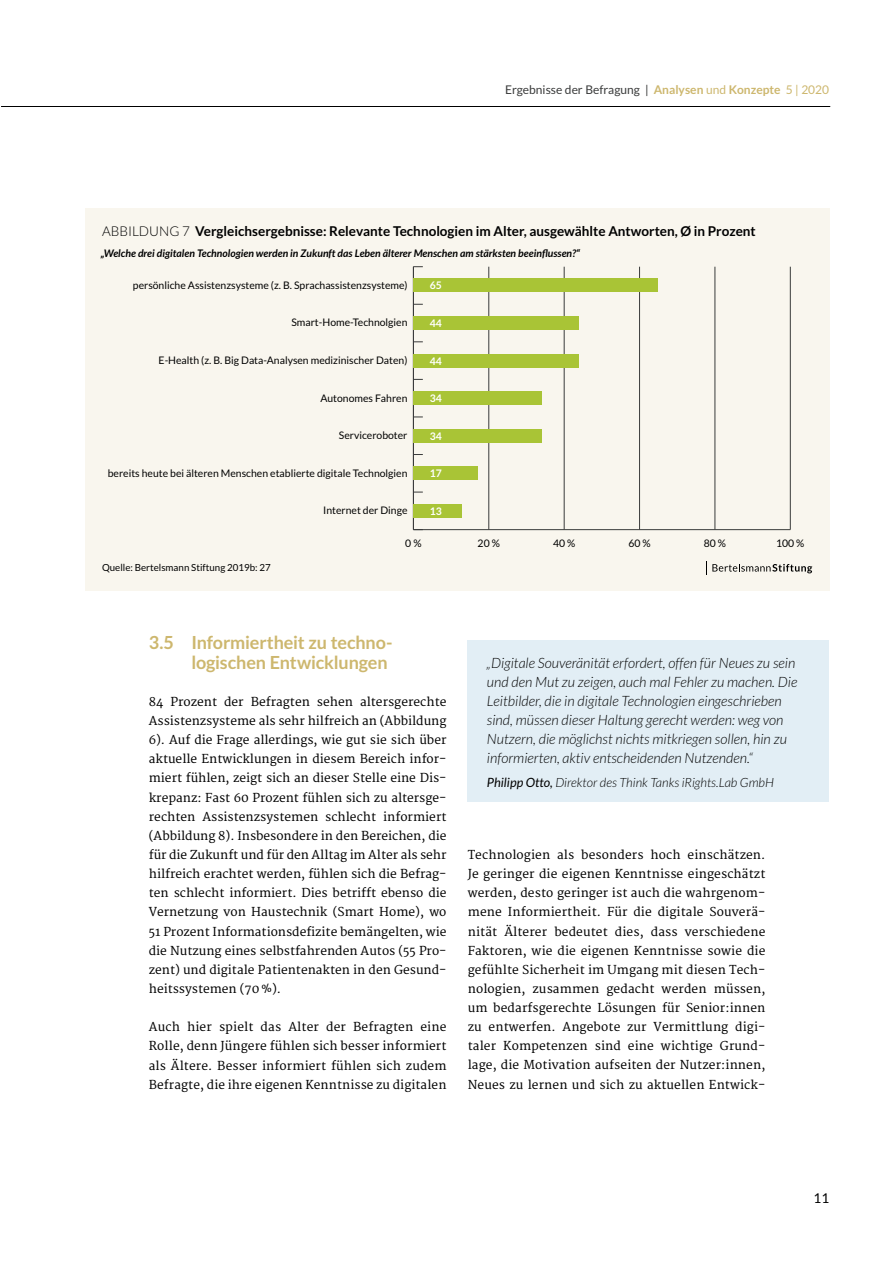
<style>
.page{position:relative;width:893px;height:1263px;background:#fff}
.page>*{position:absolute;margin:0;border:0;box-sizing:border-box;transform-origin:0 0}
.t1{font:700 18px/20.2px "Lato";letter-spacing:-.01em;color:#cdb76e;text-align:right}
.t2{font:italic 300 14.25px/19.2px "Lato";color:#000}
.t3{font:700 13.5px "Lato";color:#000}
.t4{font:13.5px "Lato";color:#000}
.t5{font:italic 300 12.75px "Lato";color:#000}
.t6{font:12px/19.2px "Merriweather";letter-spacing:.01em;color:#000;text-align:justify}
.t7{font:12px "Lato";color:#3a3b3b}
.t8{font:10.35px "Lato";color:#000}
.t9{font:italic 700 10.35px "Lato";color:#000}
.t10{font:700 10.35px "Lato";color:#fff}
.t11{font:9.75px "Lato";color:#000}
.s1{font-weight:700;color:#cdb76e}
.s2{color:#cdb76e}
.s3{font-weight:300}
.s4{font-weight:400}
</style>
<div class="page">
<hr style="left:1px;top:106px;width:829px;height:1px;background:#000">
<div style="left:468px;top:640px;width:361px;height:161px;background:#e2eef5"></div>
<div style="left:85px;top:208px;width:744px;height:383px;background:#f9f6ee"></div>
<hr style="left:413px;top:529px;width:377px;height:1px;background:#3a3b3b">
<hr style="left:488px;top:267px;width:1px;height:263px;background:#3a3b3b">
<hr style="left:564px;top:267px;width:1px;height:263px;background:#3a3b3b">
<hr style="left:639px;top:267px;width:1px;height:263px;background:#3a3b3b">
<hr style="left:715px;top:267px;width:1px;height:263px;background:#3a3b3b">
<hr style="left:790px;top:267px;width:1px;height:263px;background:#3a3b3b">
<hr style="left:413px;top:267px;width:1px;height:263px;background:#3a3b3b">
<div style="left:413px;top:279px;width:245px;height:13px;background:#a9c436"></div>
<div style="left:413px;top:316px;width:166px;height:14px;background:#a9c436"></div>
<div style="left:413px;top:354px;width:166px;height:13px;background:#a9c436"></div>
<div style="left:413px;top:392px;width:129px;height:13px;background:#a9c436"></div>
<div style="left:413px;top:429px;width:129px;height:13px;background:#a9c436"></div>
<div style="left:413px;top:467px;width:64px;height:13px;background:#a9c436"></div>
<div style="left:413px;top:504px;width:49px;height:13px;background:#a9c436"></div>
<svg style="left:706px;top:561px;width:106px;height:13px"></svg>
<p class="t7" style="left:505px;top:83px;width:326px">Ergebnisse der Befragung | <span class="s1">Analysen</span> <span class="s2">und</span> <span class="s1">Konzepte</span> <span class="s2">5 | 2020</span></p>
<p class="t3" style="left:102px;top:224px;width:655px"><span class="s3">ABBILDUNG 7</span> Vergleichsergebnisse: Relevante Technologien im Alter, ausgewählte Antworten, Ø in Prozent</p>
<p class="t9" style="left:101px;top:247px;width:481px">„Welche drei digitalen Technologien werden in Zukunft das Leben älterer Menschen am stärksten beeinflussen?“</p>
<p class="t8" style="left:133px;top:279px;width:276px">persönliche Assistenzsysteme (z. B. Sprachassistenzsysteme)</p>
<p class="t10" style="left:430px;top:280px;width:14px">65</p>
<p class="t8" style="left:291px;top:317px;width:118px">Smart-Home-Technolgien</p>
<p class="t10" style="left:430px;top:317px;width:14px">44</p>
<p class="t8" style="left:159px;top:355px;width:250px">E-Health (z. B. Big Data-Analysen medizinischer Daten)</p>
<p class="t10" style="left:430px;top:355px;width:14px">44</p>
<p class="t8" style="left:320px;top:392px;width:89px">Autonomes Fahren</p>
<p class="t10" style="left:430px;top:392px;width:14px">34</p>
<p class="t8" style="left:339px;top:430px;width:70px">Serviceroboter</p>
<p class="t10" style="left:430px;top:430px;width:14px">34</p>
<p class="t8" style="left:108px;top:467px;width:301px">bereits heute bei älteren Menschen etablierte digitale Technolgien</p>
<p class="t10" style="left:430px;top:467px;width:14px">17</p>
<p class="t8" style="left:323px;top:505px;width:86px">Internet der Dinge</p>
<p class="t10" style="left:430px;top:505px;width:14px">13</p>
<p class="t11" style="left:102px;top:562px;width:170px">Quelle: Bertelsmann Stiftung 2019b: 27</p>
<p class="t8" style="left:405px;top:537px;width:18px">0 %</p>
<p class="t8" style="left:478px;top:537px;width:24px">20 %</p>
<p class="t8" style="left:553px;top:537px;width:24px">40 %</p>
<p class="t8" style="left:628px;top:537px;width:24px">60 %</p>
<p class="t8" style="left:704px;top:537px;width:24px">80 %</p>
<p class="t8" style="left:776px;top:537px;width:30px">100 %</p>
<h1 class="t1" style="left:149px;top:631px;width:245px">3.5 Informiertheit zu techno&shy;logischen Entwicklungen</h1>
<p class="t6" style="left:149px;top:692px;width:299px">84 Prozent der Befragten sehen altersgerechte Assistenzsysteme als sehr hilfreich an (Abbildung 6). Auf die Frage allerdings, wie gut sie sich über aktuelle Entwicklungen in diesem Bereich infor&shy;miert fühlen, zeigt sich an dieser Stelle eine Dis&shy;krepanz: Fast 60 Prozent fühlen sich zu altersge&shy;rechten Assistenzsystemen schlecht informiert (Abbildung 8). Insbesondere in den Bereichen, die für die Zukunft und für den Alltag im Alter als sehr hilfreich erachtet werden, fühlen sich die Befrag&shy;ten schlecht informiert. Dies betrifft ebenso die Vernetzung von Haustechnik (Smart Home), wo 51 Prozent Informationsdefizite bemängelten, wie die Nutzung eines selbstfahrenden Autos (55 Pro&shy;zent) und digitale Patientenakten in den Gesund&shy;heitssystemen (70 %).</p>
<p class="t6" style="left:149px;top:1018px;width:299px">Auch hier spielt das Alter der Befragten eine Rolle, denn Jüngere fühlen sich besser informiert als Ältere. Besser informiert fühlen sich zudem Befragte, die ihre eigenen Kenntnisse zu digitalen</p>
<p class="t2" style="left:487px;top:653px;width:312px">„Digitale Souveränität erfordert, offen für Neues zu sein und den Mut zu zeigen, auch mal Fehler zu machen. Die Leitbilder, die in digitale Technologien eingeschrieben sind, müssen dieser Haltung gerecht werden: weg von Nutzern, die möglichst nichts mitkriegen sollen, hin zu informierten, aktiv entscheidenden Nutzenden.“</p>
<p class="t5" style="left:487px;top:775px;width:289px"><span class="s4">Philipp Otto,</span> Direktor des Think Tanks iRights.Lab GmbH</p>
<p class="t6" style="left:468px;top:846px;width:299px">Technologien als besonders hoch einschätzen.<br>Je geringer die eigenen Kenntnisse eingeschätzt werden, desto geringer ist auch die wahrgenom&shy;mene Informiertheit. Für die digitale Souverä&shy;nität Älterer bedeutet dies, dass verschiedene Faktoren, wie die eigenen Kenntnisse sowie die gefühlte Sicherheit im Umgang mit diesen Tech&shy;nologien, zusammen gedacht werden müssen, um bedarfsgerechte Lösungen für Senior:innen zu entwerfen. Angebote zur Vermittlung digi&shy;taler Kompetenzen sind eine wichtige Grund&shy;lage, die Motivation aufseiten der Nutzer:innen, Neues zu lernen und sich zu aktuellen Entwick-</p>
<p class="t4" style="left:813px;top:1191px;width:17px">11</p>
</div>
